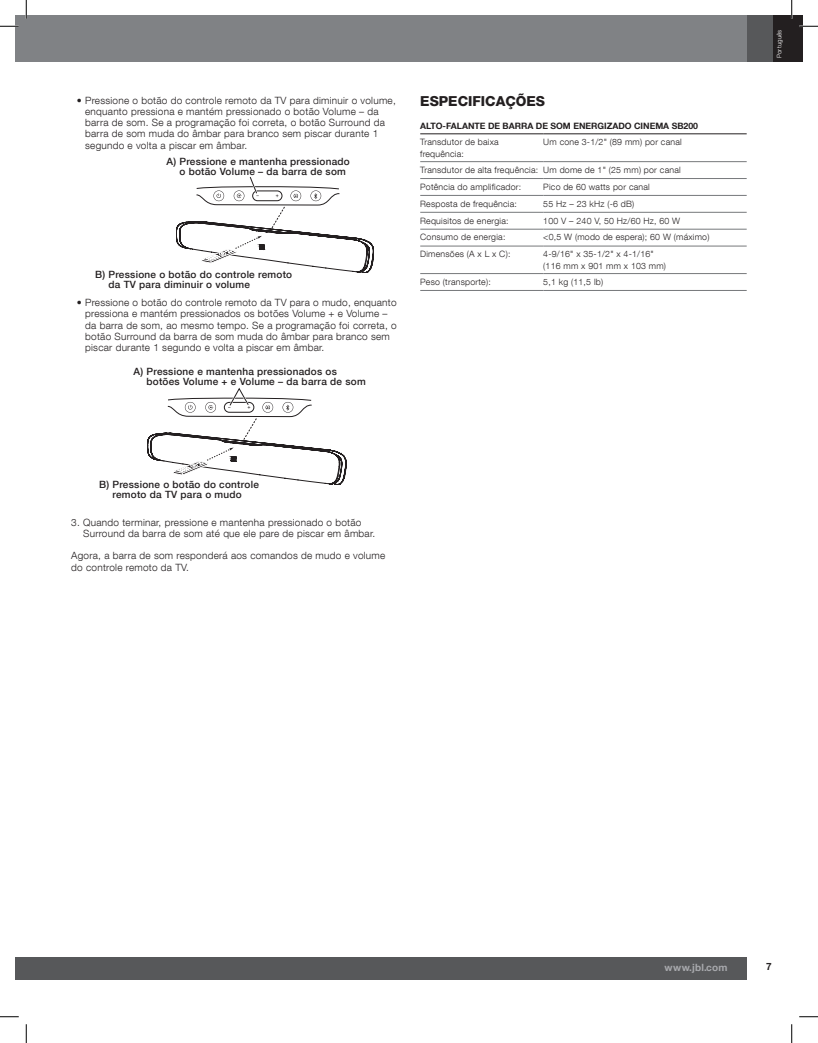
<style>
.page{position:relative;width:818px;height:1043px;background:#fff}
.page>*{position:absolute;margin:0;border:0;box-sizing:border-box;transform-origin:0 0}
.t1{font:800 13.75px "Helvetica Neue LT Com";color:#231f20}
.t2{font:300 10px/11.2px "Helvetica Neue LT Com";letter-spacing:.025em;color:#231f20}
.t3{font:500 10px/10px "Helvetica Neue LT Com";letter-spacing:.025em;color:#231f20}
.t4{font:700 10px "Helvetica Neue LT Com";letter-spacing:.025em;color:#a8a9ad}
.t5{font:700 10px "Helvetica Neue LT Com";color:#262324}
.t6{font:300 8.75px/11.2px "Helvetica Neue LT Com";letter-spacing:.025em;color:#231f20}
.t7{font:700 8.75px "Helvetica Neue LT Com";color:#231f20}
.t8{font:300 6.25px "Helvetica Neue LT Com";letter-spacing:.015em;color:#fff}
</style>
<div class="page">
<div style="left:26px;top:957px;width:721px;height:22px;background:#57585a"></div>
<div style="left:15px;top:957px;width:11px;height:22px;background:#57585a"></div>
<div style="left:26px;top:15px;width:721px;height:47px;background:#808285"></div>
<div style="left:747px;top:15px;width:27px;height:47px;background:#57585a"></div>
<div style="left:15px;top:15px;width:11px;height:47px;background:#808285"></div>
<div style="left:773px;top:15px;width:29px;height:47px;background:#231f20"></div>
<svg style="left:176px;top:177px;width:198px;height:96px"></svg>
<svg style="left:147px;top:387px;width:199px;height:97px"></svg>
<hr style="left:420px;top:133px;width:123px;height:1px;background:#231f20">
<hr style="left:543px;top:133px;width:203px;height:1px;background:#231f20">
<hr style="left:420px;top:161px;width:123px;height:1px;background:#76787b">
<hr style="left:543px;top:161px;width:203px;height:1px;background:#76787b">
<hr style="left:420px;top:178px;width:123px;height:1px;background:#76787b">
<hr style="left:543px;top:178px;width:203px;height:1px;background:#76787b">
<hr style="left:420px;top:195px;width:123px;height:1px;background:#76787b">
<hr style="left:543px;top:195px;width:203px;height:1px;background:#76787b">
<hr style="left:420px;top:212px;width:123px;height:1px;background:#76787b">
<hr style="left:543px;top:212px;width:203px;height:1px;background:#76787b">
<hr style="left:420px;top:229px;width:123px;height:1px;background:#76787b">
<hr style="left:543px;top:229px;width:203px;height:1px;background:#76787b">
<hr style="left:420px;top:246px;width:123px;height:1px;background:#76787b">
<hr style="left:543px;top:246px;width:203px;height:1px;background:#76787b">
<hr style="left:420px;top:273px;width:123px;height:1px;background:#76787b">
<hr style="left:420px;top:290px;width:123px;height:1px;background:#76787b">
<hr style="left:543px;top:273px;width:203px;height:1px;background:#76787b">
<hr style="left:543px;top:290px;width:203px;height:1px;background:#76787b">
<svg style="left:0;top:25px;width:19px;height:2px"></svg>
<svg style="left:799px;top:25px;width:19px;height:2px"></svg>
<svg style="left:0;top:1016px;width:19px;height:1px"></svg>
<svg style="left:799px;top:1016px;width:19px;height:1px"></svg>
<svg style="left:25px;top:0;width:2px;height:19px"></svg>
<svg style="left:25px;top:1024px;width:2px;height:18px"></svg>
<svg style="left:790px;top:0;width:2px;height:19px"></svg>
<svg style="left:791px;top:1024px;width:1px;height:18px"></svg>
<p class="t2" style="left:85px;top:94px;width:312px;text-indent:-8px">• Pressione o botão do controle remoto da TV para diminuir o volume, enquanto pressiona e mantém pressionado o botão Volume – da barra de som. Se a programação foi correta, o botão Surround da barra de som muda do âmbar para branco sem piscar durante 1 segundo e volta a piscar em âmbar.</p>
<p class="t3" style="left:179px;top:156px;width:172px;text-indent:-13px">A) Pressione e mantenha pressionado o botão Volume – da barra de som</p>
<p class="t3" style="left:108px;top:269px;width:185px;text-indent:-13px">B) Pressione o botão do controle remoto da TV para diminuir o volume</p>
<p class="t2" style="left:85px;top:297px;width:313px;text-indent:-8px">• Pressione o botão do controle remoto da TV para o mudo, enquanto pressiona e mantém pressionados os botões Volume + e Volume – da barra de som, ao mesmo tempo. Se a programação foi correta, o botão Surround da barra de som muda do âmbar para branco sem piscar durante 1 segundo e volta a piscar em âmbar.</p>
<p class="t3" style="left:146px;top:366px;width:221px;text-indent:-13px">A) Pressione e mantenha pressionados os botões Volume + e Volume – da barra de som</p>
<h1 class="t1" style="left:420px;top:93px;width:20px">ESPECIFICAÇÕES</h1>
<p class="t7" style="left:420px;top:120px;width:13px">ALTO</p>
<p class="t7" style="left:442px;top:120px;width:11px">-FALANTE</p>
<p class="t7" style="left:488px;top:120px;width:22px">DE BARRA</p>
<p class="t7" style="left:536px;top:120px;width:23px">DE SOM</p>
<p class="t7" style="left:573px;top:120px;width:7px">ENERGI</p>
<p class="t7" style="left:606px;top:120px;width:14px">ZADO</p>
<p class="t7" style="left:634px;top:120px;width:66px">CINEMA SB200</p>
<p class="t6" style="left:420px;top:136px;width:80px">Transdutor de baixa frequência:</p>
<p class="t6" style="left:543px;top:136px;width:140px">Um cone 3-1/2" (89 mm) por canal</p>
<p class="t6" style="left:420px;top:161px;width:262px;line-height:16.9px">Transdutor de alta frequência: Um dome de 1" (25 mm) por canal<br>Potência do amplificador:</p>
<p class="t6" style="left:543px;top:181px;width:108px">pico de 60 watts por canal</p>
<p class="t6" style="left:420px;top:198px;width:98px">Resposta de frequência:</p>
<p class="t6" style="left:543px;top:198px;width:93px">55 Hz – 23 kHz (-6 dB)</p>
<p class="t6" style="left:420px;top:215px;width:90px">Requisitos de energia:</p>
<p class="t6" style="left:543px;top:215px;width:138px">100 V – 240 V, 50 Hz/60 Hz, 60 W</p>
<p class="t6" style="left:420px;top:231px;width:87px">Consumo de energia:</p>
<p class="t6" style="left:543px;top:231px;width:168px">&lt;0,5 W (modo de espera); 60 W (máximo)</p>
<p class="t6" style="left:420px;top:248px;width:92px">Dimensões (A x L x C):</p>
<p class="t6" style="left:543px;top:248px;width:124px">4-9/16" x 35-1/2" x 4-1/16" (116 mm x 901 mm x 103 mm)</p>
<p class="t6" style="left:420px;top:276px;width:72px">Peso (transporte):</p>
<p class="t6" style="left:543px;top:276px;width:61px">5,1 kg (11,5 lb)</p>
<p class="t3" style="left:99px;top:479px;width:161px;text-align:center">B) Pressione o botão do controle remoto da TV para o mudo</p>
<p class="t2" style="left:83px;top:516px;width:293px;text-indent:-12px">3. Quando terminar, pressione e mantenha pressionado o botão<br>Surround da barra de som até que ele pare de piscar em âmbar.</p>
<p class="t2" style="left:71px;top:550px;width:315px">Agora, a barra de som responderá aos comandos de mudo e volume do controle remoto da TV.</p>
<p class="t8" style="left:775px;top:58px;width:30px;rotate:-90deg">Português</p>
<p class="t4" style="left:664px;top:961px;width:65px">WWW.JBL.COM</p>
<p class="t5" style="left:766px;top:959px;width:7px">7</p>
</div>
